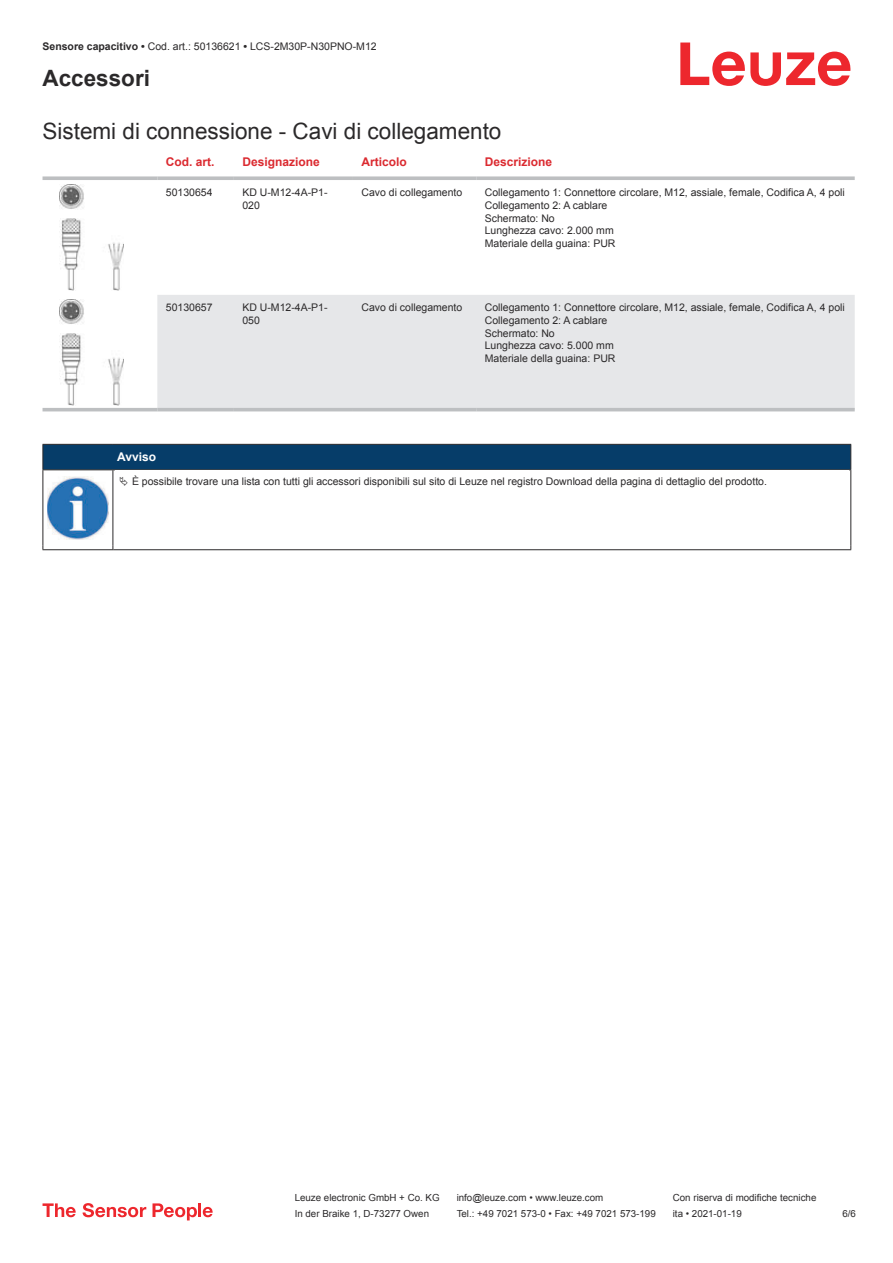
<style>
.page{position:relative;width:893px;height:1263px;background:#fff}
.page>*{position:absolute;margin:0;border:0;box-sizing:border-box;transform-origin:0 0}
.t1{font:22.5px "Arial";color:#2b292a}
.t2{font:700 22.5px "Arial";color:#2b292a}
.t3{font:700 12px "Arial";color:#db2a30}
.t4{font:700 12px "Arial";color:#fff}
.t5{font:10.5px/12.6px "Arial";color:#2b292a}
.t6{font:9.75px "Arial";color:#2b292a}
.s1{font-weight:700}
</style>
<div class="page">
<svg style="left:680px;top:43px;width:170px;height:43px"></svg>
<div style="left:157px;top:295px;width:698px;height:113px;background:#e6e7e9"></div>
<svg style="left:43px;top:176px;width:114px;height:4px"></svg>
<svg style="left:157px;top:176px;width:77px;height:4px"></svg>
<svg style="left:234px;top:176px;width:119px;height:4px"></svg>
<svg style="left:353px;top:176px;width:123px;height:4px"></svg>
<svg style="left:476px;top:176px;width:379px;height:4px;fill:#bdbfc1"></svg>
<hr style="left:43px;top:408px;width:114px;height:3px;background:#bdbfc1">
<hr style="left:157px;top:408px;width:77px;height:3px;background:#bdbfc1">
<hr style="left:234px;top:408px;width:119px;height:3px;background:#bdbfc1">
<hr style="left:353px;top:408px;width:123px;height:3px;background:#bdbfc1">
<hr style="left:476px;top:408px;width:379px;height:3px;background:#bdbfc1">
<img style="left:59px;top:184px;width:65px;height:107px">
<img style="left:59px;top:299px;width:65px;height:106px">
<div style="left:43px;top:444px;width:808px;height:26px;background:#063d69"></div>
<hr style="left:113px;top:469px;width:738px;height:1px;background:#2b292a">
<hr style="left:43px;top:470px;width:1px;height:75px;background:#2b292a">
<hr style="left:113px;top:470px;width:1px;height:75px;background:#2b292a">
<hr style="left:850px;top:470px;width:1px;height:75px;background:#2b292a">
<hr style="left:43px;top:549px;width:70px;height:1px;background:#2b292a">
<hr style="left:113px;top:549px;width:738px;height:1px;background:#2b292a">
<img style="left:47px;top:476px;width:61px;height:63px">
<svg style="left:43px;top:1203px;width:33px;height:14px"></svg>
<svg style="left:83px;top:1203px;width:63px;height:14px"></svg>
<svg style="left:153px;top:1203px;width:44px;height:17px"></svg>
<hr style="left:198px;top:1203px;width:3px;height:14px;background:#ed272d">
<svg style="left:203px;top:1207px;width:10px;height:10px"></svg>
<p class="t5" style="left:43px;top:41px;width:336px"><span class="s1">Sensore capacitivo •</span> Cod. art.: 50136621 <span class="s1">•</span> LCS-2M30P-N30PNO-M12</p>
<h1 class="t2" style="left:43px;top:69px;width:109px">Accessori</h1>
<h1 class="t1" style="left:43px;top:123px;width:460px">Sistemi di connessione - Cavi di collegamento</h1>
<p class="t3" style="left:166px;top:157px;width:50px">Cod. art.</p>
<p class="t3" style="left:242px;top:157px;width:79px">Designazione</p>
<p class="t3" style="left:361px;top:157px;width:47px">Articolo</p>
<p class="t3" style="left:485px;top:157px;width:69px">Descrizione</p>
<p class="t5" style="left:166px;top:187px;width:48px">50130654</p>
<p class="t5" style="left:242px;top:187px;width:87px">KD U-M12-4A-P1-<br>020</p>
<p class="t5" style="left:361px;top:187px;width:102px">Cavo di collegamento</p>
<p class="t5" style="left:485px;top:187px;width:362px">Collegamento 1: Connettore circolare, M12, assiale, female, Codifica A, 4 poli Collegamento 2: A cablare<br>Schermato: No<br>Lunghezza cavo: 2.000 mm<br>Materiale della guaina: PUR</p>
<p class="t5" style="left:166px;top:302px;width:48px">50130657</p>
<p class="t5" style="left:242px;top:302px;width:87px">KD U-M12-4A-P1-<br>050</p>
<p class="t5" style="left:361px;top:302px;width:102px">Cavo di collegamento</p>
<p class="t5" style="left:485px;top:302px;width:362px">Collegamento 1: Connettore circolare, M12, assiale, female, Codifica A, 4 poli Collegamento 2: A cablare<br>Schermato: No<br>Lunghezza cavo: 5.000 mm<br>Materiale della guaina: PUR</p>
<p class="t4" style="left:117px;top:452px;width:40px">Avviso</p>
<p class="t5" style="left:132px;top:476px;width:636px">È possibile trovare una lista con tutti gli accessori disponibili sul sito di Leuze nel registro Download della pagina di dettaglio del prodotto.</p>
<p class="t6" style="left:295px;top:1194px;width:146px">Leuze electronic GmbH + Co. KG</p>
<p class="t6" style="left:457px;top:1194px;width:148px">info@leuze.com • www.leuze.com</p>
<p class="t6" style="left:673px;top:1194px;width:145px">Con riserva di modifiche tecniche</p>
<p class="t6" style="left:295px;top:1210px;width:136px">In der Braike 1, D-73277 Owen</p>
<p class="t6" style="left:457px;top:1210px;width:201px">Tel.: +49 7021 573-0 • Fax: +49 7021 573-199</p>
<p class="t6" style="left:673px;top:1210px;width:70px">ita • 2021-01-19</p>
<p class="t6" style="left:842px;top:1210px;width:15px">6 /6</p>
</div>
